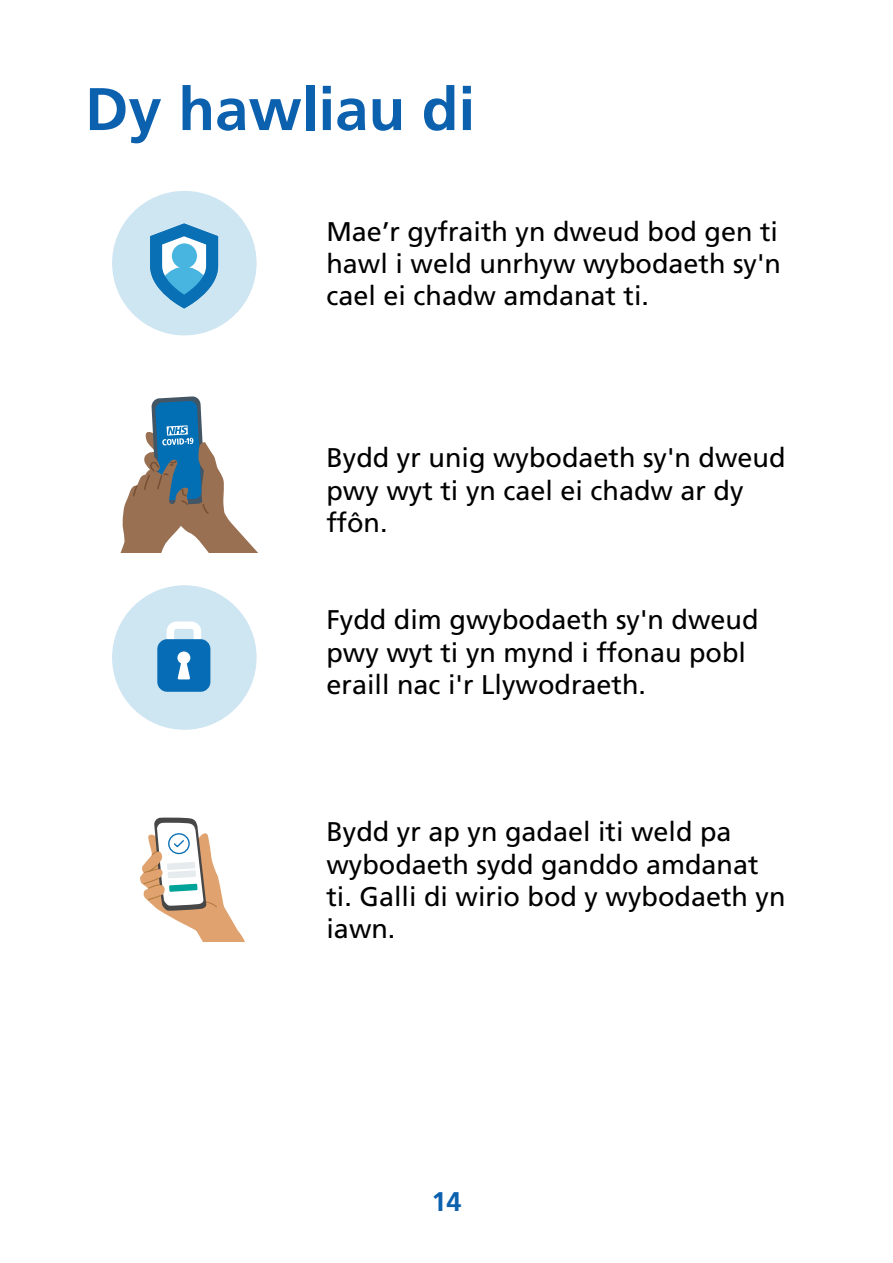
<style>
.page{position:relative;width:893px;height:1263px;background:#fff}
.page>*{position:absolute;margin:0;border:0;box-sizing:border-box;transform-origin:0 0}
.H2_Running_head{font:700 60px "Frutiger LT Std";color:#0c61af}
.P_Main_copy{font:27px/32.4px "Frutiger LT Std";color:#000}
.t1{font:700 27px "Frutiger LT Std";color:#0c61af}
</style>
<div class="page">
<div style="left:112px;top:585px;width:145px;height:145px;background:#cee5f2;border-radius:50%"></div>
<div style="left:157px;top:639px;width:53px;height:53px;background:#066cb5;border-radius:10px"></div>
<svg style="left:167px;top:621px;width:34px;height:58px"></svg>
<div style="left:112px;top:191px;width:145px;height:144px;background:#cee5f2;border-radius:50%"></div>
<svg style="left:150px;top:223px;width:68px;height:85px"></svg>
<svg style="left:121px;top:396px;width:136px;height:156px"></svg>
<svg style="left:140px;top:817px;width:105px;height:124px"></svg>
<h2 class="H2_Running_head" style="left:85px;top:74px;width:392px">Dy hawliau di</h2>
<p class="P_Main_copy" style="left:326px;top:215px;width:456px;text-align:justify">Mae’r gyfraith yn dweud bod gen ti hawl i weld unrhyw wybodaeth sy'n cael ei chadw amdanat ti.</p>
<p class="P_Main_copy" style="left:326px;top:442px;width:461px">Bydd yr unig wybodaeth sy'n dweud pwy wyt ti yn cael ei chadw ar dy ffôn.</p>
<p class="P_Main_copy" style="left:326px;top:604px;width:434px">Fydd dim gwybodaeth sy'n dweud pwy wyt ti yn mynd i ffonau pobl eraill nac i'r Llywodraeth.</p>
<p class="P_Main_copy" style="left:326px;top:816px;width:461px">Bydd yr ap yn gadael iti weld pa wybodaeth sydd ganddo amdanat ti. Galli di wirio bod y wybodaeth yn iawn.</p>
<p class="t1" style="left:431px;top:1185px;width:32px">14</p>
</div>
